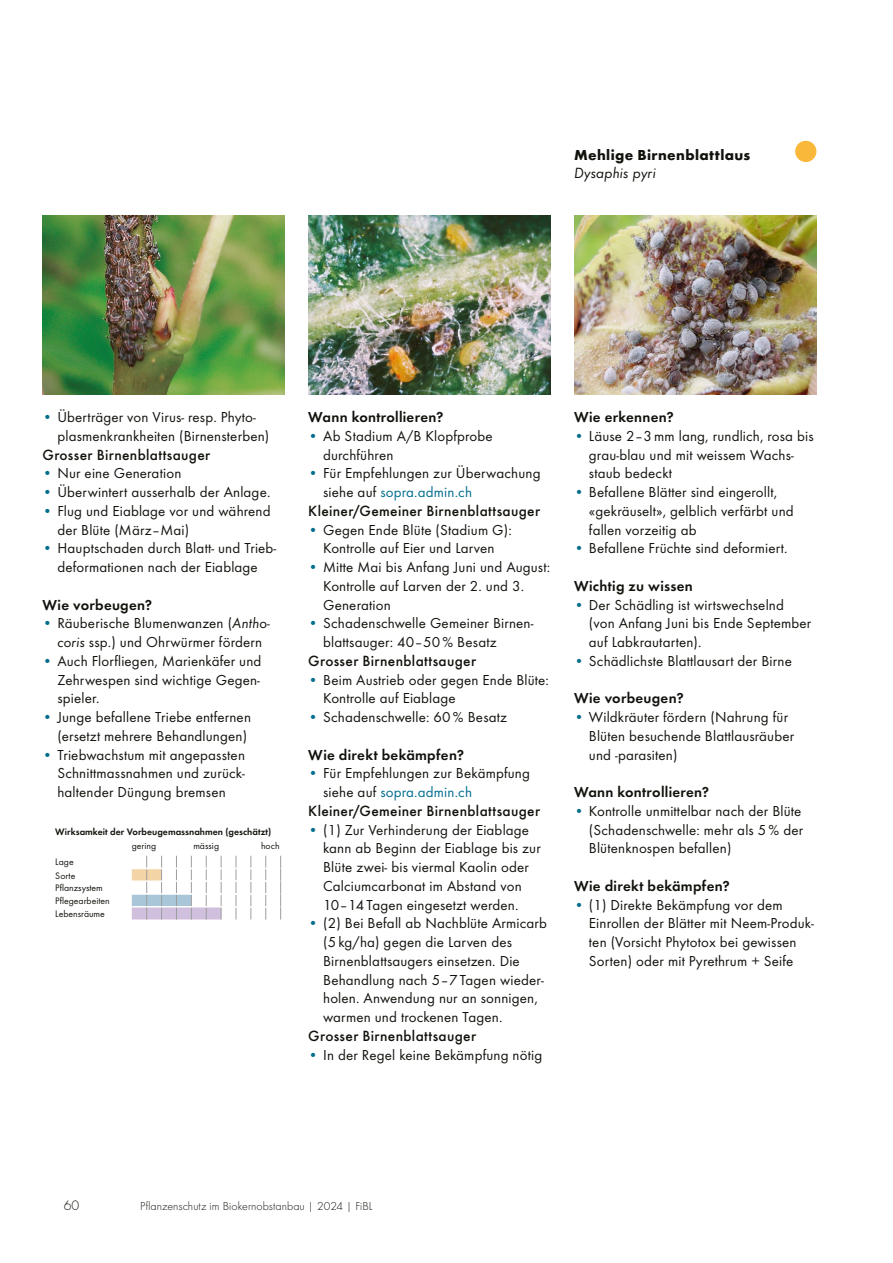
<style>
.page{position:relative;width:893px;height:1263px;background:#fff}
.page>*{position:absolute;margin:0;border:0;box-sizing:border-box;transform-origin:0 0}
.t1{font:500 15.3px "Function Pro";letter-spacing:.02em;color:#12120d}
.t2{font:italic 15.3px "Function Pro";letter-spacing:.01em;color:#12120d}
.t3{font:15px/18.8px "Function Pro";letter-spacing:.01em;color:#12120d}
.t4{font:600 15px "Function Pro";letter-spacing:.02em;color:#12120d}
.t5{font:700 15px "Function Pro";letter-spacing:.025em;color:#12120d}
.t6{font:300 14.25px "Function Pro";color:#12120d}
.t7{font:300 12px "Function Pro";letter-spacing:.005em;color:#12120d}
.t8{font:9.75px/12.9px "Function Pro";color:#12120d}
.t9{font:600 9.75px "Function Pro";color:#12120d}
.s1{color:#006d8d}
.s2{font-style:italic}
</style>
<div class="page">
<svg style="left:132px;top:856px;width:149px;height:63px"></svg>
<img style="left:308px;top:216px;width:243px;height:178px">
<img style="left:574px;top:216px;width:242px;height:178px">
<img style="left:43px;top:216px;width:242px;height:178px">
<div style="left:795px;top:141px;width:21px;height:21px;background:#fab83a;border-radius:50%"></div>
<p class="t5" style="left:574px;top:145px;width:178px">Mehlige Birnenblattlaus</p>
<p class="t2" style="left:574px;top:164px;width:83px">Dysaphis pyri</p>
<p class="t3" style="left:57px;top:408px;width:213px;text-indent:-15px"><span class="s1">•</span> Überträger von Virus- resp. Phyto&shy;plasmenkrankheiten (Birnensterben)</p>
<p class="t1" style="left:43px;top:445px;width:169px">Grosser Birnenblattsauger</p>
<p class="t3" style="left:43px;top:464px;width:140px"><span class="s1">•</span> Nur eine Generation</p>
<p class="t3" style="left:43px;top:483px;width:229px"><span class="s1">•</span> Überwintert ausserhalb der Anlage.</p>
<p class="t3" style="left:57px;top:501px;width:215px;text-indent:-15px"><span class="s1">•</span> Flug und Eiablage vor und während der Blüte (März–Mai)</p>
<p class="t3" style="left:43px;top:539px;width:235px;text-align:center"><span class="s1">•</span> Hauptschaden durch Blatt- und Trieb&shy;deformationen nach der Eiablage</p>
<p class="t4" style="left:43px;top:595px;width:111px">Wie vorbeugen?</p>
<p class="t3" style="left:43px;top:614px;width:229px;text-align:center"><span class="s1">•</span> Räuberische Blumenwanzen (<span class="s2">Antho&shy;coris</span> ssp.) und Ohrwürmer fördern</p>
<p class="t3" style="left:57px;top:651px;width:206px;text-align:justify;text-indent:-15px"><span class="s1">•</span> Auch Florfliegen, Marienkäfer und Zehrwespen sind wichtige Gegen&shy;spieler.</p>
<p class="t3" style="left:43px;top:708px;width:210px;text-align:right"><span class="s1">•</span> Junge befallene Triebe entfernen (ersetzt mehrere Behandlungen)</p>
<p class="t3" style="left:57px;top:745px;width:189px;text-align:justify;text-indent:-15px"><span class="s1">•</span> Triebwachstum mit angepassten Schnittmassnahmen und zurück&shy;haltender Düngung bremsen</p>
<p class="t9" style="left:55px;top:826px;width:217px">Wirksamkeit der Vorbeugemassnahmen (geschätzt)</p>
<p class="t8" style="left:132px;top:839px;width:26px">gering</p>
<p class="t8" style="left:193px;top:839px;width:27px">mässig</p>
<p class="t8" style="left:261px;top:839px;width:20px">hoch</p>
<p class="t8" style="left:55px;top:856px;width:56px">Lage<br>Sorte<br>Pflanzsystem<br>Pflegearbeiten<br>Lebensräume</p>
<p class="t4" style="left:308px;top:408px;width:137px">Wann kontrollieren?</p>
<p class="t3" style="left:323px;top:426px;width:171px;text-indent:-15px"><span class="s1">•</span> Ab Stadium A/B Klopfprobe durchführen</p>
<p class="t3" style="left:323px;top:464px;width:219px;text-indent:-15px"><span class="s1">•</span> Für Empfehlungen zur Überwachung siehe auf <span class="s1">sopra.admin.ch</span></p>
<p class="t1" style="left:308px;top:501px;width:233px">Kleiner/Gemeiner Birnenblattsauger</p>
<p class="t3" style="left:308px;top:520px;width:205px;text-align:center"><span class="s1">•</span> Gegen Ende Blüte (Stadium G):<br>Kontrolle auf Eier und Larven</p>
<p class="t3" style="left:323px;top:558px;width:229px;text-indent:-15px"><span class="s1">•</span> Mitte Mai bis Anfang Juni und August:<br>Kontrolle auf Larven der 2. und 3.<br>Generation</p>
<p class="t3" style="left:323px;top:614px;width:212px;text-indent:-15px"><span class="s1">•</span> Schadenschwelle Gemeiner Birnen&shy;blattsauger: 40–50 % Besatz</p>
<p class="t1" style="left:308px;top:651px;width:169px">Grosser Birnenblattsauger</p>
<p class="t3" style="left:323px;top:670px;width:227px;text-indent:-15px"><span class="s1">•</span> Beim Austrieb oder gegen Ende Blüte:<br>Kontrolle auf Eiablage</p>
<p class="t3" style="left:308px;top:708px;width:200px"><span class="s1">•</span> Schadenschwelle: 60 % Besatz</p>
<p class="t4" style="left:308px;top:745px;width:157px">Wie direkt bekämpfen?</p>
<p class="t3" style="left:323px;top:764px;width:208px;text-indent:-15px"><span class="s1">•</span> Für Empfehlungen zur Bekämpfung siehe auf <span class="s1">sopra.admin.ch</span></p>
<p class="t1" style="left:308px;top:801px;width:233px">Kleiner/Gemeiner Birnenblattsauger</p>
<p class="t3" style="left:323px;top:820px;width:219px;text-indent:-15px"><span class="s1">•</span> (1) Zur Verhinderung der Eiablage kann ab Beginn der Eiablage bis zur Blüte zwei- bis viermal Kaolin oder Calciumcarbonat im Abstand von 10–14 Tagen eingesetzt werden.</p>
<p class="t3" style="left:323px;top:914px;width:225px;text-indent:-15px"><span class="s1">•</span> (2) Bei Befall ab Nachblüte Armicarb (5 kg/ha) gegen die Larven des Birnenblattsaugers einsetzen. Die Behandlung nach 5–7 Tagen wieder&shy;holen. Anwendung nur an sonnigen, warmen und trockenen Tagen.</p>
<p class="t1" style="left:308px;top:1026px;width:169px">Grosser Birnenblattsauger</p>
<p class="t3" style="left:308px;top:1045px;width:236px"><span class="s1">•</span> In der Regel keine Bekämpfung nötig</p>
<p class="t4" style="left:574px;top:408px;width:101px">Wie erkennen?</p>
<p class="t3" style="left:589px;top:426px;width:226px;text-indent:-15px"><span class="s1">•</span> Läuse 2–3mm lang, rundlich, rosa bis grau-blau und mit weissem Wachs&shy;staub bedeckt</p>
<p class="t3" style="left:589px;top:483px;width:206px;text-indent:-15px"><span class="s1">•</span> Befallene Blätter sind eingerollt, «gekräuselt», gelblich verfärbt und fallen vorzeitig ab</p>
<p class="t3" style="left:574px;top:539px;width:215px"><span class="s1">•</span> Befallene Früchte sind deformiert.</p>
<p class="t4" style="left:574px;top:577px;width:120px">Wichtig zu wissen</p>
<p class="t3" style="left:589px;top:595px;width:224px;text-indent:-15px"><span class="s1">•</span> Der Schädling ist wirtswechselnd (von Anfang Juni bis Ende September auf Labkrautarten).</p>
<p class="t3" style="left:574px;top:651px;width:219px"><span class="s1">•</span> Schädlichste Blattlausart der Birne</p>
<p class="t4" style="left:574px;top:689px;width:111px">Wie vorbeugen?</p>
<p class="t3" style="left:589px;top:708px;width:207px;text-indent:-15px"><span class="s1">•</span> Wildkräuter fördern (Nahrung für<br>Blüten besuchende Blattlausräuber und -parasiten)</p>
<p class="t4" style="left:574px;top:783px;width:137px">Wann kontrollieren?</p>
<p class="t3" style="left:589px;top:801px;width:216px;text-align:justify;text-indent:-15px"><span class="s1">•</span> Kontrolle unmittelbar nach der Blüte (Schadenschwelle: mehr als 5 % der Blütenknospen befallen)</p>
<p class="t4" style="left:574px;top:877px;width:157px">Wie direkt bekämpfen?</p>
<p class="t3" style="left:589px;top:895px;width:226px;text-indent:-15px"><span class="s1">•</span> (1) Direkte Bekämpfung vor dem Einrollen der Blätter mit Neem-Produk&shy;ten (Vorsicht Phytotox bei gewissen Sorten) oder mit Pyrethrum + Seife</p>
<p class="t6" style="left:64px;top:1197px;width:17px">60</p>
<p class="t7" style="left:140px;top:1199px;width:234px">Pflanzenschutz im Biokernobstanbau | 2024 | FiBL</p>
</div>
